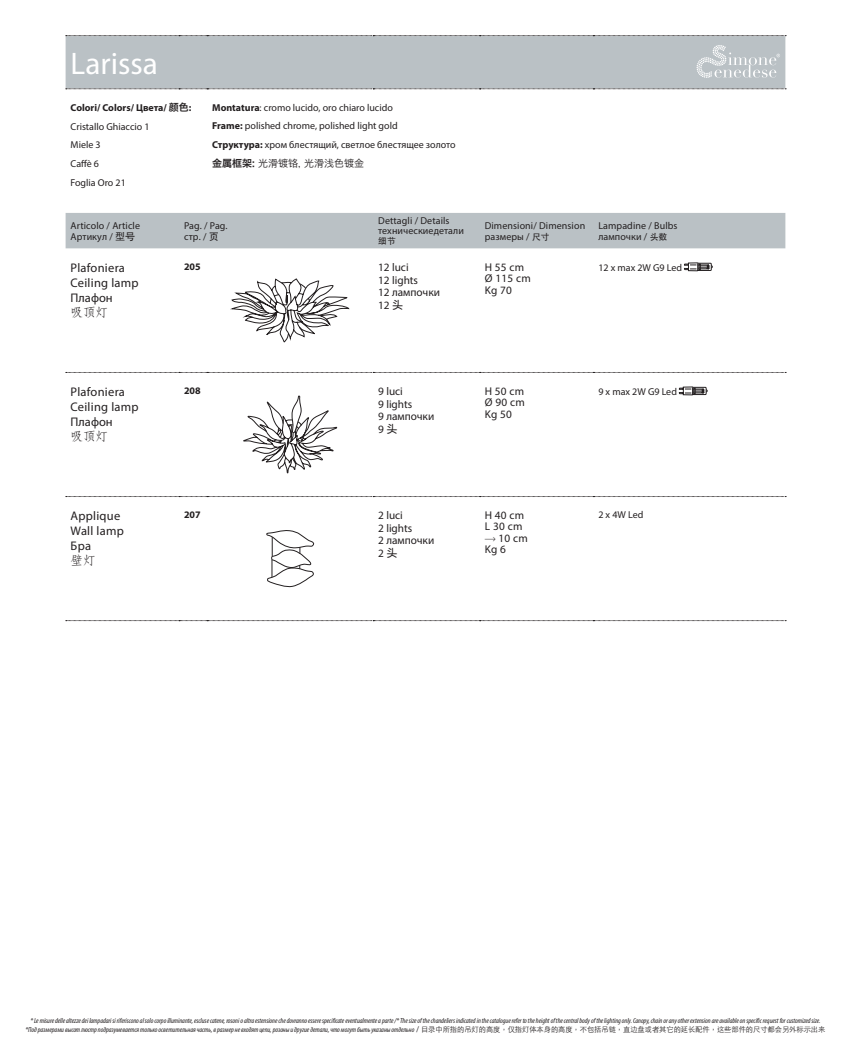
<style>
.page{position:relative;width:851px;height:1053px;background:#fff}
.page>*{position:absolute;margin:0;border:0;box-sizing:border-box;transform-origin:0 0}
.t1{font:31.25px "Myriad Pro";color:#fff}
.t2{font:12.5px "Myriad Pro";letter-spacing:.02em;color:#231f20}
.t3{font:12.5px "Adobe Fangsong Std";color:#231f20}
.t4{font:11.25px "Myriad Pro";color:#231f20}
.t5{font:10px "Myriad Pro";color:#231f20}
.t6{font:700 10px "Myriad Pro";color:#231f20}
.t7{font:10px "Hiragino Sans GB W3";color:#231f20}
.t8{font:8.75px "ST Heiti";color:#231f20}
.t9{font:italic condensed 7.25px "Myriad Pro";letter-spacing:-.005em;color:#231f20}
.s1{font-family:"Hiragino Sans GB W6";font-weight:400}
.s2{font-weight:700}
.s3{font-family:"Hiragino Sans GB W6"}
.s4{font-family:"ST Heiti"}
.s5{font-family:"Adobe Fan Heiti Std";font-weight:700}
.s6{font-family:"ST Heiti";font-size:8.75px}
.s7{font-family:"Champagne&Limousines"}
.s8{font-family:"ST Heiti TC";font-weight:300;font-style:normal;font-stretch:normal}
</style>
<div class="page">
<svg style="left:66px;top:36px;width:719px;height:212px"></svg>
<svg style="left:66px;top:35px;width:720px;height:1px"></svg>
<svg style="left:66px;top:89px;width:720px;height:1px"></svg>
<svg style="left:66px;top:620px;width:720px;height:1px"></svg>
<svg style="left:66px;top:372px;width:720px;height:1px"></svg>
<svg style="left:66px;top:496px;width:720px;height:1px"></svg>
<svg style="left:232px;top:279px;width:117px;height:64px"></svg>
<svg style="left:684px;top:262px;width:28px;height:9px"></svg>
<svg style="left:243px;top:395px;width:94px;height:78px"></svg>
<svg style="left:678px;top:386px;width:29px;height:9px"></svg>
<svg style="left:266px;top:530px;width:48px;height:58px"></svg>
<svg style="left:696px;top:45px;width:84px;height:33px;background:#c5cbce"></svg>
<p class="t1" style="left:71px;top:44px;width:89px">Larissa</p>
<p class="t6" style="left:71px;top:101px;width:122px">Colori/ Colors/ Цвета/ <span class="s1">颜色</span>:</p>
<p class="t5" style="left:71px;top:120px;width:80px">Cristallo Ghiaccio 1</p>
<p class="t5" style="left:71px;top:139px;width:32px">Miele 3</p>
<p class="t5" style="left:71px;top:158px;width:30px">Caffè 6</p>
<p class="t5" style="left:71px;top:176px;width:57px">Foglia Oro 21</p>
<p class="t5" style="left:212px;top:101px;width:182px"><span class="s2">Montatura</span>: cromo lucido, oro chiaro lucido</p>
<p class="t5" style="left:212px;top:120px;width:187px"><span class="s2">Frame:</span> polished chrome, polished light gold</p>
<p class="t5" style="left:212px;top:138px;width:245px"><span class="s2">Структура:</span> хром блестящий, светлое блестящее золото</p>
<p class="t7" style="left:212px;top:157px;width:153px"><span class="s3">金属框架:</span> 光滑镀铬, 光滑浅色镀金</p>
<p class="t5" style="left:71px;top:219px;width:71px">Articolo / Article</p>
<p class="t5" style="left:71px;top:230px;width:66px">Aртикул / <span class="s4">型号</span></p>
<p class="t2" style="left:71px;top:260px;width:56px">Plafoniera</p>
<p class="t2" style="left:71px;top:275px;width:70px">Ceiling lamp</p>
<p class="t2" style="left:71px;top:290px;width:44px">Плафон</p>
<p class="t3" style="left:71px;top:304px;width:39px">吸顶灯</p>
<p class="t5" style="left:184px;top:219px;width:45px">Pag. / Pag.</p>
<p class="t5" style="left:184px;top:230px;width:36px">стр. / <span class="s4">页</span></p>
<p class="t5" style="left:378px;top:215px;width:73px">Dettagli / Details</p>
<p class="t5" style="left:378px;top:225px;width:87px">техническиедетали</p>
<p class="t8" style="left:378px;top:237px;width:19px">细节</p>
<p class="t6" style="left:184px;top:260px;width:18px">205</p>
<p class="t4" style="left:378px;top:260px;width:32px">12 luci</p>
<p class="t4" style="left:378px;top:273px;width:41px">12 lights</p>
<p class="t4" style="left:378px;top:285px;width:63px">12 лампочки</p>
<p class="t4" style="left:378px;top:298px;width:27px">12 <span class="s5">头</span></p>
<p class="t5" style="left:484px;top:219px;width:102px">Dimensioni/ Dimension</p>
<p class="t5" style="left:484px;top:230px;width:66px">размеры / <span class="s6">尺寸</span></p>
<p class="t4" style="left:484px;top:260px;width:41px">H 55 cm</p>
<p class="t4" style="left:485px;top:271px;width:47px">Ø 115 cm</p>
<p class="t4" style="left:484px;top:283px;width:29px">Kg 70</p>
<p class="t5" style="left:598px;top:219px;width:81px">Lampadine / Bulbs</p>
<p class="t5" style="left:598px;top:230px;width:70px">лампочки / <span class="s6">头数</span></p>
<p class="t5" style="left:598px;top:261px;width:85px">12 x max 2W G9 Led</p>
<p class="t2" style="left:71px;top:384px;width:56px">Plafoniera</p>
<p class="t2" style="left:71px;top:399px;width:70px">Ceiling lamp</p>
<p class="t2" style="left:71px;top:414px;width:44px">Плафон</p>
<p class="t3" style="left:71px;top:428px;width:39px">吸顶灯</p>
<p class="t6" style="left:184px;top:384px;width:18px">208</p>
<p class="t4" style="left:378px;top:384px;width:26px">9 luci</p>
<p class="t4" style="left:378px;top:397px;width:36px">9 lights</p>
<p class="t4" style="left:378px;top:409px;width:58px">9 лампочки</p>
<p class="t4" style="left:378px;top:422px;width:21px">9 <span class="s5">头</span></p>
<p class="t4" style="left:484px;top:384px;width:41px">H 50 cm</p>
<p class="t4" style="left:485px;top:395px;width:41px">Ø 90 cm</p>
<p class="t4" style="left:484px;top:407px;width:29px">Kg 50</p>
<p class="t5" style="left:598px;top:385px;width:80px">9 x max 2W G9 Led</p>
<p class="t2" style="left:71px;top:508px;width:51px">Applique</p>
<p class="t2" style="left:71px;top:523px;width:55px">Wall lamp</p>
<p class="t2" style="left:71px;top:538px;width:22px">Бра</p>
<p class="t3" style="left:71px;top:552px;width:27px">壁灯</p>
<p class="t6" style="left:184px;top:508px;width:18px">207</p>
<p class="t4" style="left:378px;top:508px;width:26px">2 luci</p>
<p class="t4" style="left:378px;top:521px;width:36px">2 lights</p>
<p class="t4" style="left:378px;top:533px;width:58px">2 лампочки</p>
<p class="t4" style="left:378px;top:546px;width:21px">2 <span class="s5">头</span></p>
<p class="t4" style="left:484px;top:508px;width:41px">H 40 cm</p>
<p class="t4" style="left:485px;top:519px;width:39px">L 30 cm</p>
<p class="t4" style="left:484px;top:531px;width:44px"><span class="s7">→</span> 10 cm</p>
<p class="t4" style="left:484px;top:542px;width:23px">Kg 6</p>
<p class="t5" style="left:598px;top:508px;width:46px">2 x 4W Led</p>
<p class="t9" style="left:30px;top:1016px;width:791px">* Le misure delle altezze dei lampadari si riferiscono al solo corpo illuminante, escluse catene, rosoni o altra estensione che dovranno essere specificate eventualmente a parte /* The size of the chandeliers indicated in the catalogue refer to the height of the central body of the lighting only. Canopy, chain or any other extension are available on specific request for customized size.</p>
<p class="t9" style="left:26px;top:1024px;width:801px">*Под размерами высот люстр подразумевается только осветительная часть, в размер не входят цепи, розоны и другие детали, что могут быть указаны отдельно <span class="s8">/ 目录中所指的吊灯的高度，仅指灯体本身的高度，不包括吊链，直边盘或者其它的延长配件，这些部件的尺寸都会另外标示出来</span></p>
</div>
